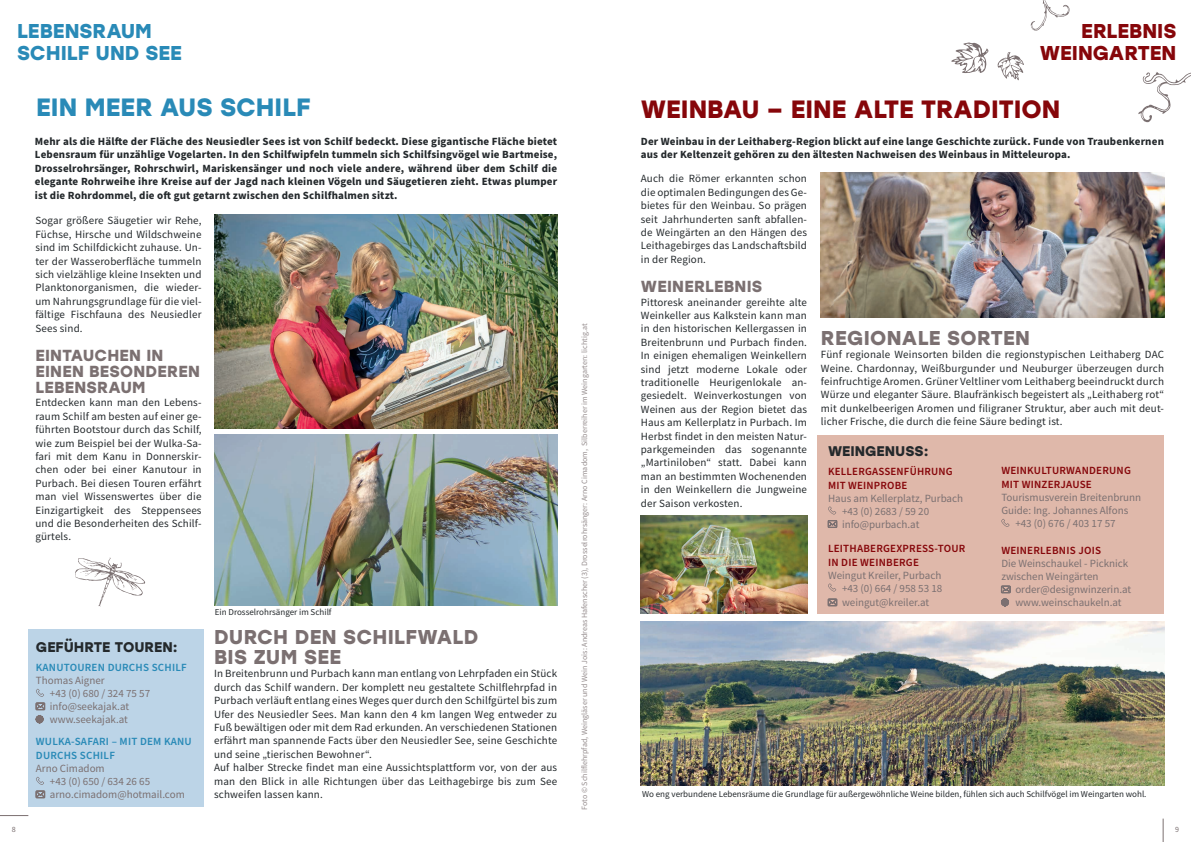
<style>
.page{position:relative;width:1191px;height:842px;background:#fff}
.page>*{position:absolute;margin:0;border:0;box-sizing:border-box;transform-origin:0 0}
.t1{font:700 25px "Stolzl";color:#86060a}
.t2{font:700 25px "Stolzl";color:#298ab7}
.t3{font:700 20px/20px "Stolzl";letter-spacing:.015em;color:#7b7071}
.t4{font:700 20px/22px "Stolzl";color:#298ab7}
.t5{font:700 20px/22px "Stolzl";color:#86060a;text-align:right}
.t6{font:700 16px/16px "Stolzl";letter-spacing:.015em;color:#7b7071}
.t7{font:700 14px "Stolzl";color:#24292c}
.t8{font:11px/13.4px "Source Sans Pro";letter-spacing:.015em;color:#24292c;text-align:justify}
.t9{font:700 11px/13.4px "Source Sans Pro";letter-spacing:.015em;color:#24292c}
.t10{font:11px/13px "Source Sans Pro";color:#7b7071}
.t11{font:600 11px/14px "Source Sans Pro";letter-spacing:.02em;color:#86060a}
.t12{font:600 11px/14px "Source Sans Pro";letter-spacing:.02em;color:#298ab7}
.t13{font:9px "Source Sans Pro";color:#24292c}
.t14{font:8px "Source Sans Pro";color:#7b7071}
</style>
<div class="page">
<svg style="left:1162px;top:819px;width:1px;height:23px"></svg>
<svg style="left:0;top:815px;width:28px;height:1px"></svg>
<div style="left:817px;top:435px;width:347px;height:179px;background:#dfb8aa"></div>
<img style="left:821px;top:173px;width:343px;height:145px">
<img style="left:641px;top:621px;width:523px;height:164px">
<svg style="left:828px;top:506px;width:9px;height:22px"></svg>
<svg style="left:828px;top:583px;width:8px;height:9px"></svg>
<svg style="left:828px;top:599px;width:9px;height:7px"></svg>
<svg style="left:1001px;top:519px;width:8px;height:8px"></svg>
<svg style="left:1001px;top:586px;width:9px;height:7px"></svg>
<svg style="left:1001px;top:599px;width:7px;height:7px"></svg>
<img style="left:214px;top:214px;width:343px;height:214px">
<img style="left:214px;top:435px;width:343px;height:171px">
<div style="left:28px;top:630px;width:176px;height:177px;background:#bcd4e7"></div>
<svg style="left:36px;top:689px;width:8px;height:8px"></svg>
<svg style="left:36px;top:703px;width:9px;height:20px"></svg>
<svg style="left:36px;top:777px;width:8px;height:8px"></svg>
<svg style="left:36px;top:791px;width:9px;height:7px"></svg>
<svg style="left:75px;top:558px;width:70px;height:49px"></svg>
<img style="left:641px;top:515px;width:166px;height:99px">
<svg style="left:997px;top:52px;width:27px;height:28px"></svg>
<svg style="left:951px;top:42px;width:38px;height:31px"></svg>
<svg style="left:1030px;top:0;width:39px;height:31px"></svg>
<svg style="left:1138px;top:72px;width:53px;height:50px"></svg>
<h2 class="t4" style="left:17px;top:18px;width:166px">LEBENSRAUM<br>SCHILF UND SEE</h2>
<h2 class="t5" style="left:1039px;top:18px;width:138px">ERLEBNIS<br>WEINGARTEN</h2>
<h1 class="t1" style="left:641px;top:91px;width:421px">WEINBAU – EINE ALTE TRADITION</h1>
<h1 class="t2" style="left:36px;top:89px;width:276px">EIN MEER AUS SCHILF</h1>
<p class="t9" style="left:35px;top:135px;width:524px;text-align:justify">Mehr als die Hälfte der Fläche des Neusiedler Sees ist von Schilf bedeckt. Diese gigantische Fläche bietet Lebensraum für unzählige Vogelarten. In den Schilfwipfeln tummeln sich Schilfsingvögel wie Bartmeise, Drosselrohrsänger, Rohrschwirl, Mariskensänger und noch viele andere, während über dem Schilf die elegante Rohrweihe ihre Kreise auf der Jagd nach kleinen Vögeln und Säugetieren zieht. Etwas plumper ist die Rohrdommel, die oft gut getarnt zwischen den Schilfhalmen sitzt.</p>
<p class="t8" style="left:35px;top:214px;width:168px">Sogar größere Säugetier wir Rehe, Füchse, Hirsche und Wildschweine sind im Schilfdickicht zuhause. Un&shy;ter der Wasseroberfläche tummeln sich vielzählige kleine Insekten und Planktonorganismen, die wieder&shy;um Nahrungsgrundlage für die viel&shy;fältige Fischfauna des Neusiedler Sees sind.</p>
<h3 class="t6" style="left:35px;top:347px;width:166px">EINTAUCHEN IN<br>EINEN BESONDEREN<br>LEBENSRAUM</h3>
<p class="t8" style="left:35px;top:396px;width:168px">Entdecken kann man den Lebens&shy;raum Schilf am besten auf einer ge&shy;führten Bootstour durch das Schilf, wie zum Beispiel bei der Wulka-Sa&shy;fari mit dem Kanu in Donnerskir&shy;chen oder bei einer Kanutour in Purbach. Bei diesen Touren erfährt man viel Wissenswertes über die Einzigartigkeit des Steppensees und die Besonderheiten des Schilf&shy;gürtels.</p>
<p class="t9" style="left:641px;top:135px;width:524px">Der Weinbau in der Leithaberg-Region blickt auf eine lange Geschichte zurück. Funde von Traubenkernen aus der Keltenzeit gehören zu den ältesten Nachweisen des Weinbaus in Mitteleuropa.</p>
<p class="t8" style="left:641px;top:172px;width:168px">Auch die Römer erkannten schon die optimalen Bedingungen des Ge&shy;bietes für den Weinbau. So prägen seit Jahrhunderten sanft abfallen&shy;de Weingärten an den Hängen des Leithagebirges das Landschaftsbild in der Region.</p>
<h3 class="t6" style="left:641px;top:278px;width:123px">WEINERLEBNIS</h3>
<p class="t8" style="left:641px;top:295px;width:168px">Pittoresk aneinander gereihte alte Weinkeller aus Kalkstein kann man in den historischen Kellergassen in Breitenbrunn und Purbach finden.<br>In einigen ehemaligen Weinkellern sind jetzt moderne Lokale oder traditionelle Heurigenlokale an&shy;gesiedelt. Weinverkostungen von Weinen aus der Region bietet das Haus am Kellerplatz in Purbach. Im Herbst findet in den meisten Natur&shy;parkgemeinden das sogenannte „Martiniloben“ statt. Dabei kann man an bestimmten Wochenenden in den Weinkellern die Jungweine der Saison verkosten.</p>
<p class="t14" style="left:579px;top:810px;width:488px;rotate:-90deg">Foto © Schilflehrpfad, Weingläser und Wein Jois: Andreas Hafenscher (3), Drosselrohrsänger: Arno Cimadom, Silberreiher im Weingarten: lichtig.at</p>
<h2 class="t3" style="left:821px;top:327px;width:211px">REGIONALE SORTEN</h2>
<p class="t8" style="left:821px;top:348px;width:344px">Fünf regionale Weinsorten bilden die regionstypischen Leithaberg DAC Weine. Chardonnay, Weißburgunder und Neuburger überzeugen durch feinfruchtige Aromen. Grüner Veltliner vom Leithaberg beeindruckt durch Würze und eleganter Säure. Blaufränkisch begeistert als „Leithaberg rot“ mit dunkelbeerigen Aromen und filigraner Struktur, aber auch mit deut&shy;licher Frische, die durch die feine Säure bedingt ist.</p>
<p class="t7" style="left:828px;top:440px;width:102px">WEINGENUSS:</p>
<p class="t11" style="left:828px;top:464px;width:126px">KELLERGASSENFÜHRUNG<br>MIT WEINPROBE</p>
<p class="t10" style="left:842px;top:491px;width:123px;text-indent:-14px">Haus am Kellerplatz, Purbach +43 (0) 2683 / 59 20 info@purbach.at</p>
<p class="t11" style="left:828px;top:541px;width:139px">LEITHABERGEXPRESS-TOUR<br>IN DIE WEINBERGE</p>
<p class="t10" style="left:828px;top:568px;width:116px;text-align:right">Weingut Kreiler, Purbach +43 (0) 664 / 958 53 18</p>
<p class="t10" style="left:842px;top:596px;width:89px">weingut@kreiler.at</p>
<p class="t11" style="left:1001px;top:464px;width:131px">WEINKULTURWANDERUNG<br>MIT WINZERJAUSE</p>
<p class="t10" style="left:1001px;top:491px;width:141px">Tourismusverein Breitenbrunn</p>
<p class="t10" style="left:1001px;top:504px;width:128px">Guide: Ing. Johannes Alfons</p>
<p class="t10" style="left:1015px;top:517px;width:102px">+43 (0) 676 / 403 17 57</p>
<p class="t11" style="left:1001px;top:544px;width:101px">WEINERLEBNIS JOIS</p>
<p class="t10" style="left:1001px;top:557px;width:128px">Die Weinschaukel - Picknick zwischen Weingärten</p>
<p class="t10" style="left:1015px;top:583px;width:117px">order@designwinzerin.at www.weinschaukeln.at</p>
<p class="t13" style="left:215px;top:607px;width:118px">Ein Drosselrohrsänger im Schilf</p>
<h2 class="t3" style="left:214px;top:626px;width:266px">DURCH DEN SCHILFWALD<br>BIS ZUM SEE</h2>
<p class="t8" style="left:214px;top:667px;width:345px;text-align:left">In Breitenbrunn und Purbach kann man entlang von Lehrpfaden ein Stück durch das Schilf wandern. Der komplett neu gestaltete Schilflehrpfad in Purbach verläuft entlang eines Weges quer durch den Schilfgürtel bis zum Ufer des Neusiedler Sees. Man kann den 4 km langen Weg entweder zu Fuß bewältigen oder mit dem Rad erkunden. An verschiedenen Stationen erfährt man spannende Facts über den Neusiedler See, seine Geschichte und seine „tierischen Bewohner“.<br>Auf halber Strecke findet man eine Aussichtsplattform vor, von der aus man den Blick in alle Richtungen über das Leithagebirge bis zum See schweifen lassen kann.</p>
<p class="t7" style="left:36px;top:637px;width:143px">GEFÜHRTE TOUREN:</p>
<p class="t12" style="left:36px;top:661px;width:152px">KANUTOUREN DURCHS SCHILF</p>
<p class="t10" style="left:50px;top:674px;width:102px;text-indent:-14px">Thomas Aigner<br>+43 (0) 680 / 324 75 57 info@seekajak.at www.seekajak.at</p>
<p class="t12" style="left:36px;top:735px;width:157px">WULKA-SAFARI – MIT DEM KANU<br>DURCHS SCHILF</p>
<p class="t10" style="left:50px;top:762px;width:136px;text-indent:-14px">Arno Cimadom<br>+43 (0) 650 / 634 26 65 arno.cimadom@hotmail.com</p>
<p class="t13" style="left:642px;top:789px;width:506px">Wo eng verbundene Lebensräume die Grundlage für außergewöhnliche Weine bilden, fühlen sich auch Schilfvögel im Weingarten wohl.</p>
<p class="t14" style="left:12px;top:824px;width:5px">8</p>
<p class="t14" style="left:1175px;top:824px;width:5px">9</p>
</div>
